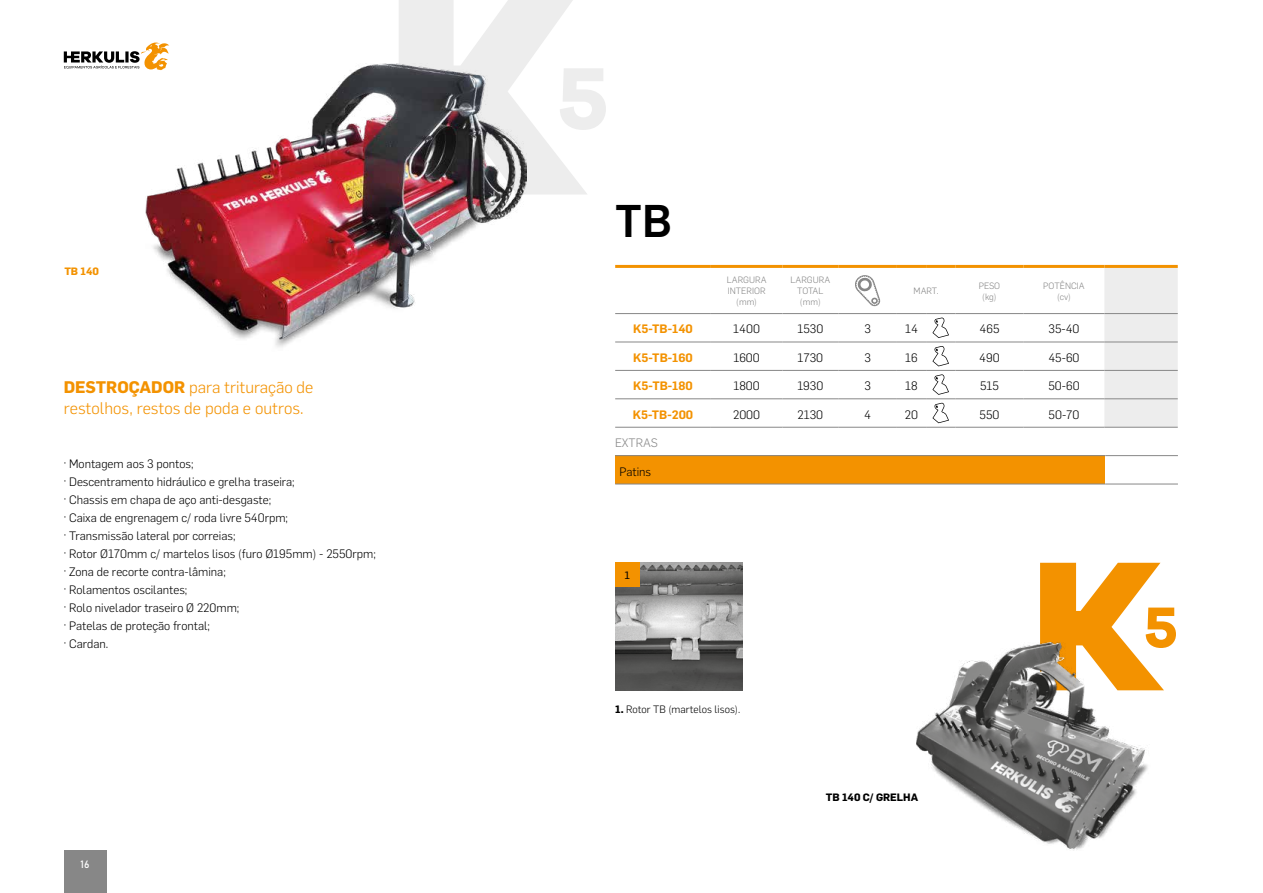
<style>
.page{position:relative;width:1263px;height:893px;background:#fff}
.page>*{position:absolute;margin:0;border:0;box-sizing:border-box;transform-origin:0 0}
.t1{font:700 59.1px "Galano Grotesque";color:#f39200}
.t2{font:500 45px "Flama";color:#000}
.t3{font:300 16.5px/21px "Flama";color:#f39200}
.t4{font:300 12px/18px "Flama";color:#000}
.t5{font:600 12px "Flama";color:#f39200}
.t6{font:300 12px "Flama";color:#878787}
.t7{font:300 10.5px "Flama";color:#000}
.t8{font:700 10.5px "Flama";color:#000}
.t9{font:700 10.5px "Flama";color:#f39200}
.t10{font:10.5px "Bahnschrift";color:#fff}
.t11{font:10.5px "Flama";color:#000}
.t12{font:300 9px/10.8px "Flama";color:#878787;text-align:center}
.s1{font-weight:700}
</style>
<div class="page">
<div style="left:64px;top:850px;width:42px;height:43px;background:#878787"></div>
<svg style="left:64px;top:42px;width:105px;height:27px"></svg>
<svg style="left:1040px;top:563px;width:124px;height:127px"></svg>
<svg style="left:399px;top:0;width:188px;height:194px"></svg>
<img style="left:145px;top:63px;width:381px;height:284px">
<div style="left:1104px;top:268px;width:74px;height:159px;background:#ededed"></div>
<hr style="left:615px;top:313px;width:96px;height:1px;background:#878787">
<hr style="left:711px;top:313px;width:71px;height:1px;background:#878787">
<hr style="left:782px;top:313px;width:56px;height:1px;background:#878787">
<hr style="left:838px;top:313px;width:59px;height:1px;background:#878787">
<hr style="left:955px;top:313px;width:68px;height:1px;background:#878787">
<hr style="left:1023px;top:313px;width:81px;height:1px;background:#878787">
<hr style="left:1104px;top:313px;width:74px;height:1px;background:#878787">
<hr style="left:615px;top:342px;width:96px;height:1px;background:#878787">
<hr style="left:711px;top:342px;width:71px;height:1px;background:#878787">
<hr style="left:782px;top:342px;width:56px;height:1px;background:#878787">
<hr style="left:838px;top:342px;width:59px;height:1px;background:#878787">
<hr style="left:955px;top:342px;width:68px;height:1px;background:#878787">
<hr style="left:1023px;top:342px;width:81px;height:1px;background:#878787">
<hr style="left:1104px;top:342px;width:74px;height:1px;background:#878787">
<hr style="left:615px;top:370px;width:96px;height:1px;background:#878787">
<hr style="left:711px;top:370px;width:71px;height:1px;background:#878787">
<hr style="left:782px;top:370px;width:56px;height:1px;background:#878787">
<hr style="left:838px;top:370px;width:59px;height:1px;background:#878787">
<hr style="left:955px;top:370px;width:68px;height:1px;background:#878787">
<hr style="left:1023px;top:370px;width:81px;height:1px;background:#878787">
<hr style="left:1104px;top:370px;width:74px;height:1px;background:#878787">
<hr style="left:615px;top:399px;width:96px;height:1px;background:#878787">
<hr style="left:711px;top:399px;width:71px;height:1px;background:#878787">
<hr style="left:782px;top:399px;width:56px;height:1px;background:#878787">
<hr style="left:838px;top:399px;width:59px;height:1px;background:#878787">
<hr style="left:955px;top:399px;width:68px;height:1px;background:#878787">
<hr style="left:1023px;top:399px;width:81px;height:1px;background:#878787">
<hr style="left:1104px;top:399px;width:74px;height:1px;background:#878787">
<hr style="left:615px;top:427px;width:96px;height:1px;background:#878787">
<hr style="left:711px;top:427px;width:71px;height:1px;background:#878787">
<hr style="left:782px;top:427px;width:56px;height:1px;background:#878787">
<hr style="left:838px;top:427px;width:59px;height:1px;background:#878787">
<hr style="left:955px;top:427px;width:68px;height:1px;background:#878787">
<hr style="left:1023px;top:427px;width:81px;height:1px;background:#878787">
<hr style="left:1104px;top:427px;width:74px;height:1px;background:#878787">
<hr style="left:615px;top:265px;width:96px;height:3px;background:#f39200">
<hr style="left:711px;top:265px;width:71px;height:3px;background:#f39200">
<hr style="left:782px;top:265px;width:56px;height:3px;background:#f39200">
<hr style="left:838px;top:265px;width:59px;height:3px;background:#f39200">
<hr style="left:897px;top:265px;width:29px;height:3px;background:#f39200">
<hr style="left:926px;top:265px;width:29px;height:3px;background:#f39200">
<hr style="left:955px;top:265px;width:68px;height:3px;background:#f39200">
<hr style="left:1023px;top:265px;width:81px;height:3px;background:#f39200">
<hr style="left:1104px;top:265px;width:74px;height:3px;background:#f39200">
<svg style="left:855px;top:275px;width:25px;height:31px"></svg>
<svg style="left:897px;top:313px;width:58px;height:115px"></svg>
<div style="left:615px;top:456px;width:491px;height:28px;background:#f39200"></div>
<hr style="left:615px;top:455px;width:491px;height:1px;background:#878787">
<hr style="left:1106px;top:455px;width:72px;height:1px;background:#878787">
<hr style="left:615px;top:484px;width:491px;height:1px;background:#878787">
<hr style="left:1106px;top:484px;width:72px;height:1px;background:#878787">
<img style="left:916px;top:642px;width:234px;height:208px">
<img style="left:615px;top:563px;width:128px;height:127px">
<div style="left:615px;top:563px;width:24px;height:24px;background:#f39200"></div>
<p class="t9" style="left:64px;top:264px;width:36px">TB 140</p>
<h3 class="t3" style="left:64px;top:376px;width:251px"><span class="s1">DESTROÇADOR</span> para trituração de restolhos, restos de poda e outros.</h3>
<p class="t4" style="left:64px;top:454px;width:314px">· Montagem aos 3 pontos;<br>· Descentramento hidráulico e grelha traseira;<br>· Chassis em chapa de aço anti-desgaste;<br>· Caixa de engrenagem c/ roda livre 540rpm;<br>· Transmissão lateral por correias;<br>· Rotor Ø170mm c/ martelos lisos (furo Ø195mm) - 2550rpm; · Zona de recorte contra-lâmina;<br>· Rolamentos oscilantes;<br>· Rolo nivelador traseiro Ø 220mm;<br>· Patelas de proteção frontal;<br>· Cardan.</p>
<p class="t10" style="left:81px;top:857px;width:10px">16</p>
<h2 class="t2" style="left:615px;top:189px;width:58px">TB</h2>
<p class="t12" style="left:727px;top:274px;width:41px">LARGURA<br>INTERIOR (mm)</p>
<p class="t12" style="left:790px;top:274px;width:41px">LARGURA<br>TOTAL (mm)</p>
<p class="t12" style="left:913px;top:285px;width:27px">MART.</p>
<p class="t12" style="left:979px;top:280px;width:23px">PESO (kg)</p>
<p class="t12" style="left:1043px;top:280px;width:43px">POTÊNCIA (cv)</p>
<p class="t5" style="left:633px;top:321px;width:61px">K5-TB-140</p>
<p class="t4" style="left:733px;top:320px;width:28px">1400</p>
<p class="t4" style="left:797px;top:320px;width:27px">1530</p>
<p class="t4" style="left:864px;top:320px;width:8px">3</p>
<p class="t4" style="left:905px;top:320px;width:14px">14</p>
<p class="t4" style="left:979px;top:320px;width:21px">465</p>
<p class="t4" style="left:1048px;top:320px;width:32px">35-40</p>
<p class="t5" style="left:633px;top:349px;width:61px">K5-TB-160</p>
<p class="t4" style="left:733px;top:348px;width:28px">1600</p>
<p class="t4" style="left:797px;top:348px;width:27px">1730</p>
<p class="t4" style="left:864px;top:348px;width:8px">3</p>
<p class="t4" style="left:905px;top:348px;width:14px">16</p>
<p class="t4" style="left:979px;top:348px;width:22px">490</p>
<p class="t4" style="left:1048px;top:348px;width:33px">45-60</p>
<p class="t5" style="left:633px;top:377px;width:61px">K5-TB-180</p>
<p class="t4" style="left:733px;top:376px;width:28px">1800</p>
<p class="t4" style="left:797px;top:376px;width:28px">1930</p>
<p class="t4" style="left:864px;top:376px;width:8px">3</p>
<p class="t4" style="left:905px;top:376px;width:14px">18</p>
<p class="t4" style="left:980px;top:376px;width:20px">515</p>
<p class="t4" style="left:1048px;top:376px;width:33px">50-60</p>
<p class="t5" style="left:633px;top:406px;width:62px">K5-TB-200</p>
<p class="t4" style="left:733px;top:405px;width:29px">2000</p>
<p class="t4" style="left:797px;top:405px;width:27px">2130</p>
<p class="t4" style="left:864px;top:405px;width:8px">4</p>
<p class="t4" style="left:905px;top:405px;width:15px">20</p>
<p class="t4" style="left:979px;top:405px;width:21px">550</p>
<p class="t4" style="left:1048px;top:405px;width:32px">50-70</p>
<p class="t6" style="left:615px;top:435px;width:44px">EXTRAS</p>
<p class="t4" style="left:619px;top:462px;width:33px">Patins</p>
<p class="t11" style="left:624px;top:569px;width:7px">1</p>
<p class="t7" style="left:615px;top:702px;width:127px"><span class="s1">1.</span> Rotor TB (martelos lisos).</p>
<p class="t8" style="left:826px;top:789px;width:94px">TB 140 C/ GRELHA</p>
<h1 class="t1" style="left:1144px;top:591px;width:36px">5</h1>
</div>
